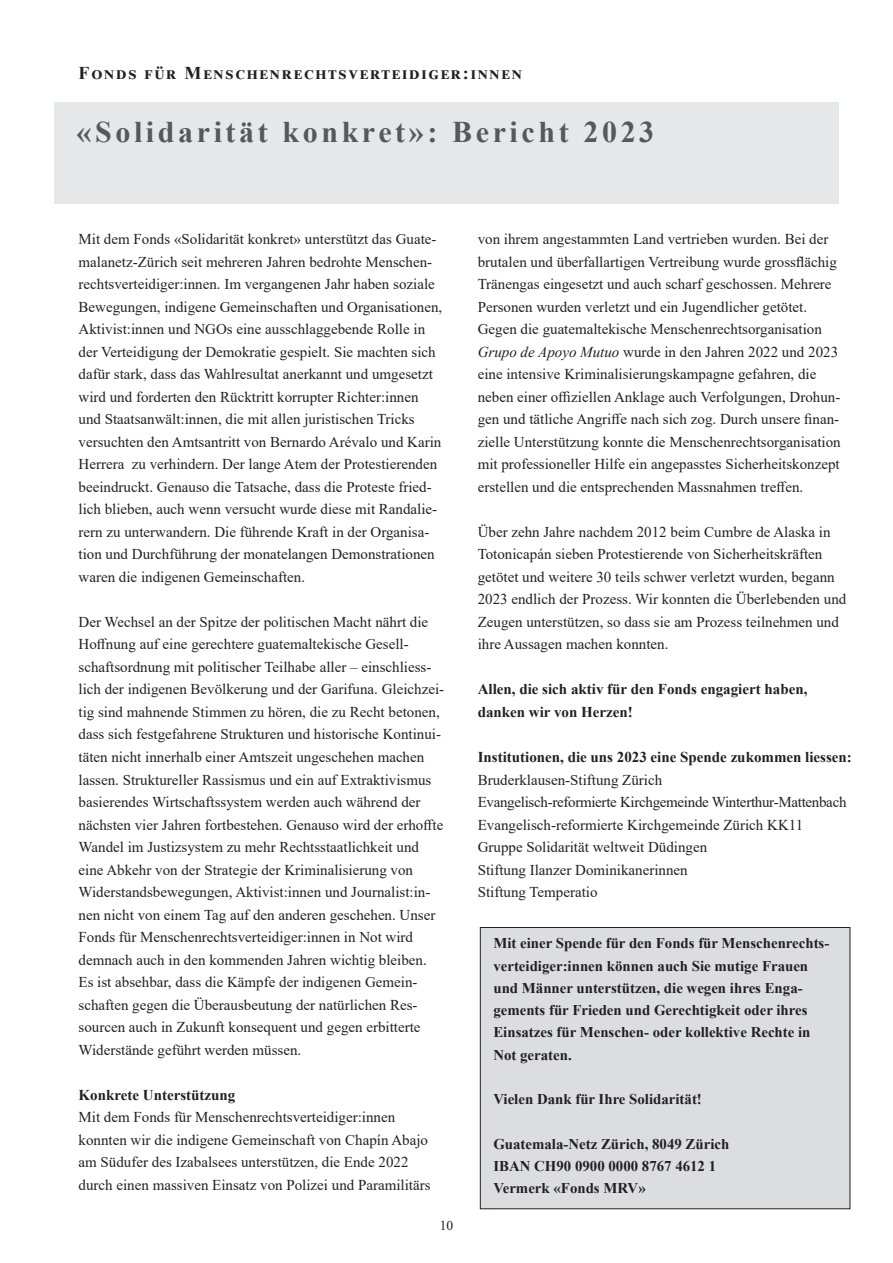
<style>
.page{position:relative;width:893px;height:1263px;background:#fff}
.page>*{position:absolute;margin:0;border:0;box-sizing:border-box;transform-origin:0 0}
.t1{font:700 30px "Times New Roman";letter-spacing:.12em;color:#57585a}
.t2{font:700 18px "Times New Roman";letter-spacing:.125em;color:#231f20}
.t3{font:15px/22.5px "Times New Roman";color:#231f20}
.t4{font:700 15px "Times New Roman";color:#231f20}
.t5{font:15px "Times New Roman";letter-spacing:-.02em;color:#231f20}
.t6{font:700 14.85px/22.4px "Times New Roman";color:#231f20}
.t7{font:13.5px "Times New Roman";color:#231f20}
.s1{font-style:italic}
</style>
<div class="page">
<div style="left:54px;top:102px;width:785px;height:102px;background:#e6e7e9"></div>
<div style="left:480px;top:927px;width:370px;height:282px;background:#dcdddf"></div>
<div style="left:480px;top:927px;width:370px;height:282px;border:1px solid #231f20"></div>
<p class="t2" style="left:79px;top:60px;width:445px">Fonds für Menschenrechtsverteidiger:innen</p>
<p class="t1" style="left:77px;top:110px;width:579px">«Solidarität konkret»: Bericht 2023</p>
<p class="t3" style="left:79px;top:228px;width:365px">Mit dem Fonds «Solidarität konkret» unterstützt das Guate&shy;malanetz-Zürich seit mehreren Jahren bedrohte Menschen&shy;rechtsverteidiger:innen. Im vergangenen Jahr haben soziale Bewegungen, indigene Gemeinschaften und Organisationen, Aktivist:innen und NGOs eine ausschlaggebende Rolle in der Verteidigung der Demokratie gespielt. Sie machten sich dafür stark, dass das Wahlresultat anerkannt und umgesetzt wird und forderten den Rücktritt korrupter Richter:innen und Staatsanwält:innen, die mit allen juristischen Tricks versuchten den Amtsantritt von Bernardo Arévalo und Karin Herrera zu verhindern. Der lange Atem der Protestierenden beeindruckt. Genauso die Tatsache, dass die Proteste fried&shy;lich blieben, auch wenn versucht wurde diese mit Randalie&shy;rern zu unterwandern. Die führende Kraft in der Organisa&shy;tion und Durchführung der monatelangen Demonstrationen waren die indigenen Gemeinschaften.</p>
<p class="t3" style="left:79px;top:610px;width:367px">Der Wechsel an der Spitze der politischen Macht nährt die Hoffnung auf eine gerechtere guatemaltekische Gesell&shy;schaftsordnung mit politischer Teilhabe aller – einschliess&shy;lich der indigenen Bevölkerung und der Garifuna. Gleichzei&shy;tig sind mahnende Stimmen zu hören, die zu Recht betonen, dass sich festgefahrene Strukturen und historische Kontinui&shy;täten nicht innerhalb einer Amtszeit ungeschehen machen lassen. Struktureller Rassismus und ein auf Extraktivismus basierendes Wirtschaftssystem werden auch während der nächsten vier Jahren fortbestehen. Genauso wird der erhoffte Wandel im Justizsystem zu mehr Rechtsstaatlichkeit und eine Abkehr von der Strategie der Kriminalisierung von Widerstandsbewegungen, Aktivist:innen und Journalist:in&shy;nen nicht von einem Tag auf den anderen geschehen. Unser Fonds für Menschenrechtsverteidiger:innen in Not wird demnach auch in den kommenden Jahren wichtig bleiben.<br>Es ist absehbar, dass die Kämpfe der indigenen Gemein&shy;schaften gegen die Überausbeutung der natürlichen Res&shy;sourcen auch in Zukunft konsequent und gegen erbitterte Widerstände geführt werden müssen.</p>
<p class="t4" style="left:79px;top:1084px;width:158px">Konkrete Unterstützung</p>
<p class="t3" style="left:79px;top:1105px;width:354px">Mit dem Fonds für Menschenrechtsverteidiger:innen konnten wir die indigene Gemeinschaft von Chapín Abajo am Südufer des Izabalsees unterstützen, die Ende 2022 durch einen massiven Einsatz von Polizei und Paramilitärs</p>
<p class="t7" style="left:440px;top:1216px;width:15px">10</p>
<p class="t3" style="left:478px;top:228px;width:361px">von ihrem angestammten Land vertrieben wurden. Bei der brutalen und überfallartigen Vertreibung wurde grossflächig Tränengas eingesetzt und auch scharf geschossen. Mehrere Personen wurden verletzt und ein Jugendlicher getötet.</p>
<p class="t3" style="left:478px;top:318px;width:364px">Gegen die guatemaltekische Menschenrechtsorganisation <span class="s1">Grupo de Apoyo Mutuo</span> wurde in den Jahren 2022 und 2023 eine intensive Kriminalisierungskampagne gefahren, die neben einer offiziellen Anklage auch Verfolgungen, Drohun&shy;gen und tätliche Angriffe nach sich zog. Durch unsere finan&shy;zielle Unterstützung konnte die Menschenrechtsorganisation mit professioneller Hilfe ein angepasstes Sicherheitskonzept erstellen und die entsprechenden Massnahmen treffen.</p>
<p class="t3" style="left:478px;top:520px;width:370px">Über zehn Jahre nachdem 2012 beim Cumbre de Alaska in Totonicapán sieben Protestierende von Sicherheitskräften getötet und weitere 30 teils schwer verletzt wurden, begann 2023 endlich der Prozess. Wir konnten die Überlebenden und Zeugen unterstützen, so dass sie am Prozess teilnehmen und ihre Aussagen machen konnten.</p>
<p class="t4" style="left:478px;top:679px;width:331px">Allen, die sich aktiv für den Fonds engagiert haben,</p>
<p class="t4" style="left:478px;top:701px;width:157px">danken wir von Herzen!</p>
<p class="t4" style="left:478px;top:746px;width:376px">Institutionen, die uns 2023 eine Spende zukommen liessen:</p>
<p class="t3" style="left:478px;top:768px;width:186px">Bruderklausen-Stiftung Zürich</p>
<p class="t5" style="left:478px;top:791px;width:370px">Evangelisch-reformierte Kirchgemeinde Winterthur-Mattenbach</p>
<p class="t3" style="left:478px;top:813px;width:327px">Evangelisch-reformierte Kirchgemeinde Zürich KK11</p>
<p class="t3" style="left:478px;top:835px;width:231px">Gruppe Solidarität weltweit Düdingen</p>
<p class="t3" style="left:478px;top:858px;width:211px">Stiftung Ilanzer Dominikanerinnen</p>
<p class="t3" style="left:478px;top:880px;width:121px">Stiftung Temperatio</p>
<p class="t6" style="left:493px;top:932px;width:337px">Mit einer Spende für den Fonds für Menschenrechts&shy;verteidiger:innen können auch Sie mutige Frauen und Männer unterstützen, die wegen ihres Enga&shy;gements für Frieden und Gerechtigkeit oder ihres Einsatzes für Menschen- oder kollektive Rechte in Not geraten.</p>
<p class="t6" style="left:493px;top:1088px;width:210px">Vielen Dank für Ihre Solidarität!</p>
<p class="t6" style="left:493px;top:1132px;width:237px">Guatemala-Netz Zürich, 8049 Zürich</p>
<p class="t6" style="left:493px;top:1154px;width:224px">IBAN CH90 0900 0000 8767 4612 1</p>
<p class="t6" style="left:493px;top:1177px;width:154px">Vermerk «Fonds MRV»</p>
</div>
